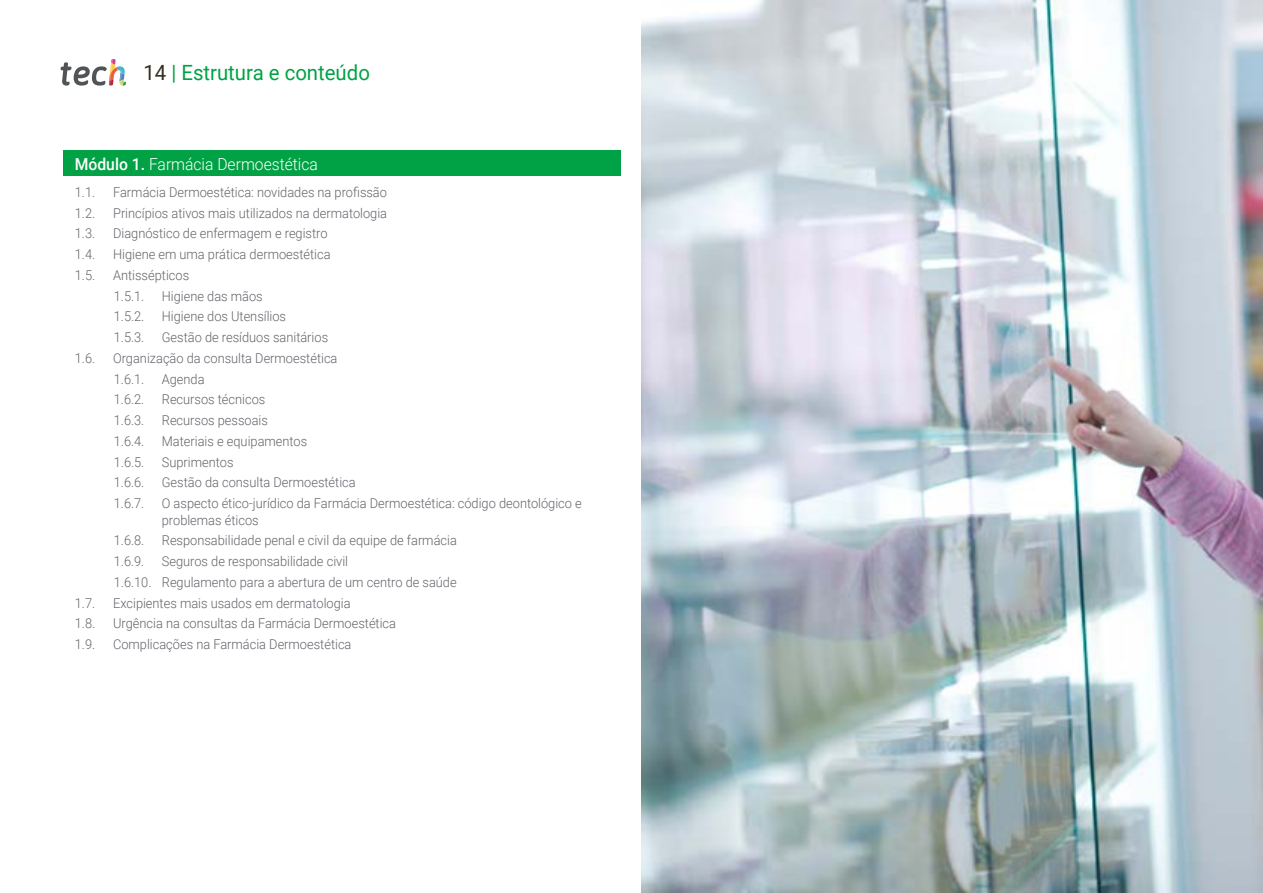
<style>
.page{position:relative;width:1263px;height:893px;background:#fff}
.page>*{position:absolute;margin:0;border:0;box-sizing:border-box;transform-origin:0 0}
.t1{font:21px "Roboto";color:#00a245}
.t2{font:300 16.5px "Roboto";color:#fff;scale:.95 1}
.t3{font:300 13.5px/20.7px "Roboto";color:#61646a;scale:.95 1}
.s1{color:#312e20}
.s2{font-weight:500}
</style>
<div class="page">
<div style="left:64px;top:151px;width:557px;height:25px;background:#00a245"></div>
<img style="left:641px;top:0;width:622px;height:893px">
<svg style="left:61px;top:59px;width:65px;height:27px"></svg>
<h1 class="t1" style="left:144px;top:57px;width:228px"><span class="s1">14</span> | Estrutura e conteúdo</h1>
<p class="t2" style="left:75px;top:152px;width:257px"><span class="s2">Módulo 1.</span> Farmácia Dermoestética</p>
<p class="t3" style="left:75px;top:181px;width:23px">1.1.</p>
<p class="t3" style="left:113px;top:181px;width:290px">Farmácia Dermoestética: novidades na profissão</p>
<p class="t3" style="left:75px;top:202px;width:23px">1.2.</p>
<p class="t3" style="left:113px;top:202px;width:290px">Princípios ativos mais utilizados na dermatologia</p>
<p class="t3" style="left:75px;top:223px;width:23px">1.3.</p>
<p class="t3" style="left:113px;top:223px;width:227px">Diagnóstico de enfermagem e registro</p>
<p class="t3" style="left:75px;top:243px;width:23px">1.4.</p>
<p class="t3" style="left:113px;top:243px;width:230px">Higiene em uma prática dermoestética</p>
<p class="t3" style="left:75px;top:264px;width:23px">1.5.</p>
<p class="t3" style="left:113px;top:264px;width:82px">Antissépticos<br>1.5.1.</p>
<p class="t3" style="left:162px;top:285px;width:108px">Higiene das mãos</p>
<p class="t3" style="left:114px;top:306px;width:34px">1.5.2.</p>
<p class="t3" style="left:162px;top:306px;width:132px">Higiene dos Utensílios</p>
<p class="t3" style="left:114px;top:326px;width:34px">1.5.3.</p>
<p class="t3" style="left:162px;top:326px;width:177px">Gestão de resíduos sanitários</p>
<p class="t3" style="left:75px;top:347px;width:23px">1.6.</p>
<p class="t3" style="left:113px;top:347px;width:238px">Organização da consulta Dermoestética<br>1.6.1.</p>
<p class="t3" style="left:162px;top:368px;width:47px">Agenda</p>
<p class="t3" style="left:114px;top:389px;width:34px">1.6.2.</p>
<p class="t3" style="left:162px;top:389px;width:111px">Recursos técnicos</p>
<p class="t3" style="left:114px;top:409px;width:34px">1.6.3.</p>
<p class="t3" style="left:162px;top:409px;width:113px">Recursos pessoais</p>
<p class="t3" style="left:114px;top:430px;width:34px">1.6.4.</p>
<p class="t3" style="left:162px;top:430px;width:155px">Materiais e equipamentos</p>
<p class="t3" style="left:114px;top:451px;width:34px">1.6.5.</p>
<p class="t3" style="left:162px;top:451px;width:77px">Suprimentos</p>
<p class="t3" style="left:114px;top:472px;width:34px">1.6.6.</p>
<p class="t3" style="left:162px;top:472px;width:206px">Gestão da consulta Dermoestética</p>
<p class="t3" style="left:114px;top:492px;width:34px">1.6.7.</p>
<p class="t3" style="left:162px;top:495px;width:444px;line-height:16.5px">O aspecto ético-jurídico da Farmácia Dermoestética: código deontológico e problemas éticos</p>
<p class="t3" style="left:114px;top:530px;width:34px">1.6.8.</p>
<p class="t3" style="left:162px;top:530px;width:312px">Responsabilidade penal e civil da equipe de farmácia</p>
<p class="t3" style="left:114px;top:550px;width:34px">1.6.9.</p>
<p class="t3" style="left:114px;top:550px;width:362px;text-indent:48px">Seguros de responsabilidade civil<br>1.6.10. Regulamento para a abertura de um centro de saúde</p>
<p class="t3" style="left:75px;top:592px;width:23px">1.7.</p>
<p class="t3" style="left:113px;top:592px;width:251px">Excipientes mais usados em dermatologia</p>
<p class="t3" style="left:75px;top:613px;width:23px">1.8.</p>
<p class="t3" style="left:113px;top:613px;width:299px">Urgência na consultas da Farmácia Dermoestética</p>
<p class="t3" style="left:75px;top:633px;width:23px">1.9.</p>
<p class="t3" style="left:113px;top:633px;width:252px">Complicações na Farmácia Dermoestética</p>
</div>
